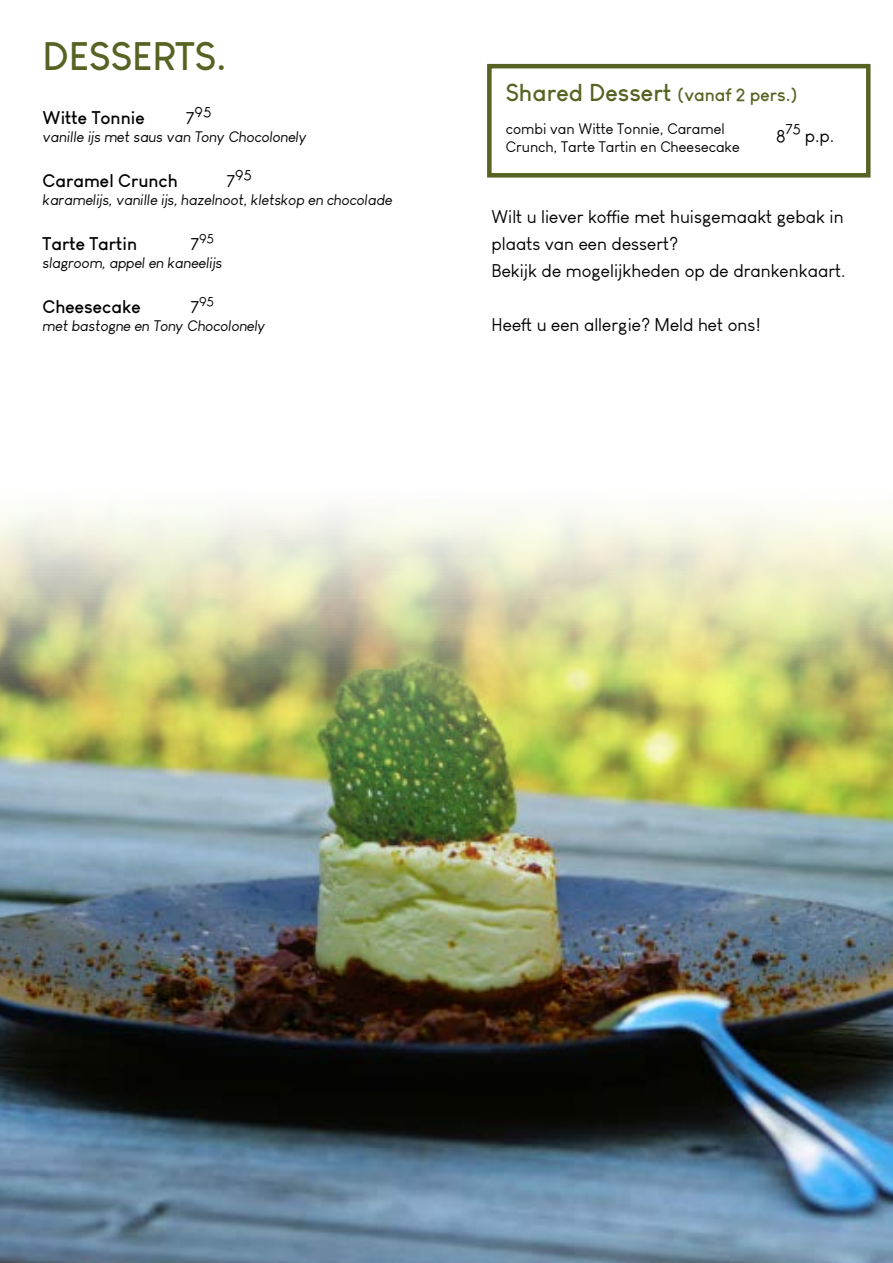
<style>
.page{position:relative;width:893px;height:1263px;background:#fff}
.page>*{position:absolute;margin:0;border:0;box-sizing:border-box;transform-origin:0 0}
.t1{font:700 39px "Louis George Cafe";color:#566323}
.t2{font:700 24px "Louis George Cafe";color:#566323}
.t3{font:18px/27px "Louis George Cafe";color:#020203}
.t4{font:700 18px "Louis George Cafe";color:#020203}
.t5{font:italic 15px/25.5px "Louis George Cafe";color:#020203}
.t6{font:15px/18px "Louis George Cafe";color:#020203}
.t7{font:13.5px "Louis George Cafe";color:#020203}
.s1{font-style:normal;font-size:18px}
.s2{font-style:normal}
.s3{font-size:18px}
</style>
<div class="page">
<div style="left:487px;top:64px;width:383px;height:114px;border:4px solid #566323"></div>
<img style="left:0;top:511px;width:893px;height:752px">
<h1 class="t1" style="left:43px;top:32px;width:186px">DESSERTS.</h1>
<p class="t5" style="left:43px;top:99px;width:266px;text-indent:144px"><span class="s1">7</span><span class="s2">95<br></span>vanille ijs met saus van Tony Chocolonely</p>
<p class="t4" style="left:43px;top:169px;width:137px">Caramel Crunch</p>
<p class="t4" style="left:43px;top:106px;width:104px">Witte Tonnie</p>
<p class="t5" style="left:43px;top:162px;width:351px;text-indent:184px"><span class="s1">7</span><span class="s2">95<br></span>karamelijs, vanille ijs, hazelnoot, kletskop en chocolade</p>
<p class="t4" style="left:43px;top:232px;width:96px">Tarte Tartin</p>
<p class="t7" style="left:191px;top:230px;width:25px"><span class="s3">7</span>95</p>
<p class="t5" style="left:43px;top:250px;width:181px">slagroom, appel en kaneelijs</p>
<p class="t4" style="left:43px;top:295px;width:100px">Cheesecake</p>
<p class="t7" style="left:191px;top:293px;width:25px"><span class="s3">7</span>95</p>
<p class="t5" style="left:43px;top:313px;width:224px">met bastogne en Tony Chocolonely</p>
<h2 class="t2" style="left:506px;top:77px;width:293px">Shared Dessert <span class="s3">(vanaf 2 pers.)</span></h2>
<p class="t6" style="left:506px;top:120px;width:235px">combi van Witte Tonnie, Caramel<br>Crunch, Tarte Tartin en Cheesecake</p>
<p class="t3" style="left:776px;top:122px;width:60px">8<sup>75</sup> p.p.</p>
<p class="t3" style="left:492px;top:203px;width:355px">Wilt u liever koffie met huisgemaakt gebak in plaats van een dessert?<br>Bekijk de mogelijkheden op de drankenkaart.</p>
<p class="t3" style="left:492px;top:311px;width:271px">Heeft u een allergie? Meld het ons!</p>
</div>
